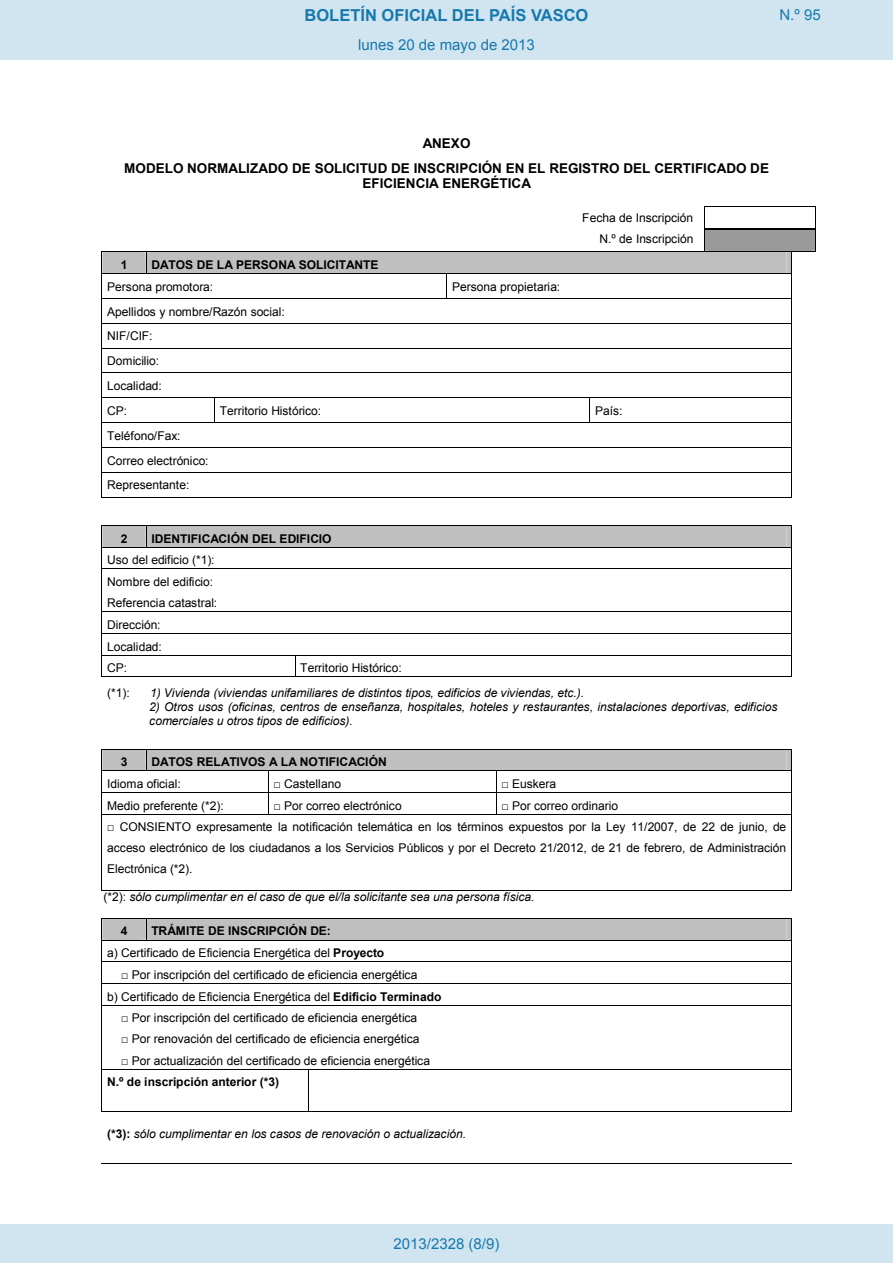
<style>
.page{position:relative;width:893px;height:1263px;background:#fff}
.page>*{position:absolute;margin:0;border:0;box-sizing:border-box;transform-origin:0 0}
.t1{font:700 16.5px "Arial";color:#1879ad}
.Paginacion_Centro{font:15px "Arial";color:#1879ad}
.t2{font:700 13.5px/24.5px "Arial";color:#000;text-align:center}
.t3{font:12px/21.6px "Arial";letter-spacing:-.005em;color:#000}
.t4{font:italic 12px/13.8px "Arial";letter-spacing:-.005em;color:#000}
.t5{font:700 12px/21.8px "Arial";color:#000}
.s1{font-weight:400}
.s2{font-weight:700}
.s3{font-style:normal}
.s4{font-weight:700;font-style:normal}
</style>
<div class="page">
<svg style="left:102px;top:525px;width:690px;height:44px"></svg>
<hr style="left:102px;top:569px;width:1px;height:42px;background:#000">
<hr style="left:791px;top:569px;width:1px;height:42px;background:#000">
<hr style="left:102px;top:611px;width:689px;height:1px;background:#000">
<hr style="left:102px;top:633px;width:689px;height:1px;background:#000">
<hr style="left:102px;top:655px;width:193px;height:1px;background:#000">
<hr style="left:295px;top:655px;width:496px;height:1px;background:#000">
<hr style="left:103px;top:677px;width:192px;height:1px;background:#000">
<svg style="left:295px;top:656px;width:1px;height:21px"></svg>
<hr style="left:295px;top:677px;width:496px;height:1px;background:#000">
<svg style="left:791px;top:611px;width:1px;height:66px"></svg>
<svg style="left:102px;top:749px;width:690px;height:66px"></svg>
<hr style="left:102px;top:815px;width:1px;height:75px;background:#000">
<hr style="left:102px;top:890px;width:689px;height:1px;background:#000">
<hr style="left:791px;top:815px;width:1px;height:75px;background:#000">
<svg style="left:102px;top:918px;width:690px;height:88px"></svg>
<hr style="left:102px;top:1006px;width:1px;height:63px;background:#000">
<hr style="left:791px;top:1006px;width:1px;height:63px;background:#000">
<hr style="left:102px;top:1069px;width:206px;height:1px;background:#000">
<hr style="left:309px;top:1069px;width:482px;height:1px;background:#000">
<hr style="left:102px;top:1069px;width:1px;height:42px;background:#000">
<hr style="left:308px;top:1069px;width:1px;height:42px;background:#000">
<hr style="left:791px;top:1069px;width:1px;height:42px;background:#000">
<hr style="left:103px;top:1111px;width:205px;height:1px;background:#000">
<hr style="left:309px;top:1111px;width:482px;height:1px;background:#000">
<hr style="left:101px;top:1163px;width:690px;height:1px;background:#000">
<svg style="left:102px;top:207px;width:714px;height:291px"></svg>
<div style="left:0;top:0;width:893px;height:60px;background:#d0e5f0"></div>
<div style="left:0;top:1225px;width:893px;height:38px;background:#d0e5f0"></div>
<h1 class="t1" style="left:305px;top:4px;width:285px">BOLETÍN OFICIAL DEL PAÍS VASCO</h1>
<p class="Paginacion_Centro" style="left:779px;top:5px;width:43px">N.º 95</p>
<p class="Paginacion_Centro" style="left:358px;top:35px;width:178px">lunes 20 de mayo de 2013</p>
<p class="t2" style="left:124px;top:132px;width:646px">ANEXO<br>MODELO NORMALIZADO DE SOLICITUD DE INSCRIPCIÓN EN EL REGISTRO DEL CERTIFICADO DE</p>
<p class="t2" style="left:362px;top:172px;width:170px">EFICIENCIA ENERGÉTICA</p>
<p class="t3" style="left:582px;top:208px;width:113px;line-height:21px;text-align:right">Fecha de Inscripción<br>N.º de Inscripción</p>
<p class="t5" style="left:121px;top:254px;width:8px">1</p>
<p class="t5" style="left:107px;top:254px;width:273px;text-indent:44px">DATOS DE LA PERSONA SOLICITANTE<br><span class="s1">Persona promotora:</span></p>
<p class="t3" style="left:452px;top:276px;width:110px">Persona propietaria:</p>
<p class="t3" style="left:107px;top:299px;width:179px;line-height:24.9px">Apellidos y nombre/Razón social:<br>NIF/CIF:<br>Domicilio:<br>Localidad:<br>CP:</p>
<p class="t3" style="left:220px;top:400px;width:103px">Territorio Histórico:</p>
<p class="t3" style="left:595px;top:400px;width:29px">País:</p>
<p class="t3" style="left:107px;top:423px;width:103px;line-height:24.9px">Teléfono/Fax:<br>Correo electrónico:<br>Representante:</p>
<p class="t3" style="left:107px;top:528px;width:226px;text-indent:44px"><span class="s2">IDENTIFICACIÓN DEL EDIFICIO<br></span>Uso del edificio (*1):<br>Nombre del edificio:<br>Referencia catastral:<br>Dirección:<br>Localidad:<br>CP:</p>
<p class="t5" style="left:121px;top:528px;width:8px">2</p>
<p class="t3" style="left:300px;top:657px;width:103px">Territorio Histórico:</p>
<p class="t3" style="left:107px;top:682px;width:24px">(*1):</p>
<p class="t4" style="left:150px;top:686px;width:436px">1) Vivienda (viviendas unifamiliares de distintos tipos, edificios de viviendas, etc.).</p>
<p class="t4" style="left:149px;top:700px;width:630px">2) Otros usos (oficinas, centros de enseñanza, hospitales, hoteles y restaurantes, instalaciones deportivas, edificios comerciales u otros tipos de edificios).</p>
<p class="t5" style="left:121px;top:751px;width:8px">3</p>
<p class="t5" style="left:107px;top:752px;width:281px;text-indent:44px">DATOS RELATIVOS A LA NOTIFICACIÓN<br><span class="s1">Idioma oficial:</span></p>
<p class="t3" style="left:273px;top:773px;width:69px"><span class="s2">□</span> Castellano</p>
<p class="t3" style="left:501px;top:773px;width:56px"><span class="s2">□</span> Euskera</p>
<p class="t3" style="left:107px;top:795px;width:118px">Medio preferente (*2):</p>
<p class="t3" style="left:273px;top:795px;width:130px"><span class="s2">□</span> Por correo electrónico</p>
<p class="t3" style="left:501px;top:795px;width:118px"><span class="s2">□</span> Por correo ordinario</p>
<p class="t3" style="left:107px;top:817px;width:681px;line-height:21px;text-align:justify"><span class="s2">□</span> CONSIENTO expresamente la notificación telemática en los términos expuestos por la Ley 11/2007, de 22 de junio, de acceso electrónico de los ciudadanos a los Servicios Públicos y por el Decreto 21/2012, de 21 de febrero, de Administración Electrónica (*2).</p>
<p class="t4" style="left:104px;top:890px;width:433px"><span class="s3">(*2):</span> sólo cumplimentar en el caso de que el/la solicitante sea una persona física.</p>
<p class="t5" style="left:121px;top:921px;width:8px">4</p>
<p class="t3" style="left:107px;top:920px;width:279px;text-indent:44px"><span class="s2">TRÁMITE DE INSCRIPCIÓN DE:<br></span>a) Certificado de Eficiencia Energética del <span class="s2">Proyecto</span></p>
<p class="t3" style="left:107px;top:964px;width:336px;text-indent:14px"><span class="s2">□</span> Por inscripción del certificado de eficiencia energética<br>b) Certificado de Eficiencia Energética del <span class="s2">Edificio Terminado</span></p>
<p class="t3" style="left:121px;top:1007px;width:298px"><span class="s2">□</span> Por inscripción del certificado de eficiencia energética</p>
<p class="t3" style="left:121px;top:1028px;width:300px"><span class="s2">□</span> Por renovación del certificado de eficiencia energética</p>
<p class="t3" style="left:107px;top:1049px;width:324px;text-indent:14px"><span class="s2">□</span> Por actualización del certificado de eficiencia energética<br><span class="s2">N.º de inscripción anterior (*3)</span></p>
<p class="t4" style="left:107px;top:1127px;width:360px"><span class="s4">(*3):</span> sólo cumplimentar en los casos de renovación o actualización.</p>
<p class="Paginacion_Centro" style="left:393px;top:1234px;width:107px">2013/2328 (8/9)</p>
</div>
